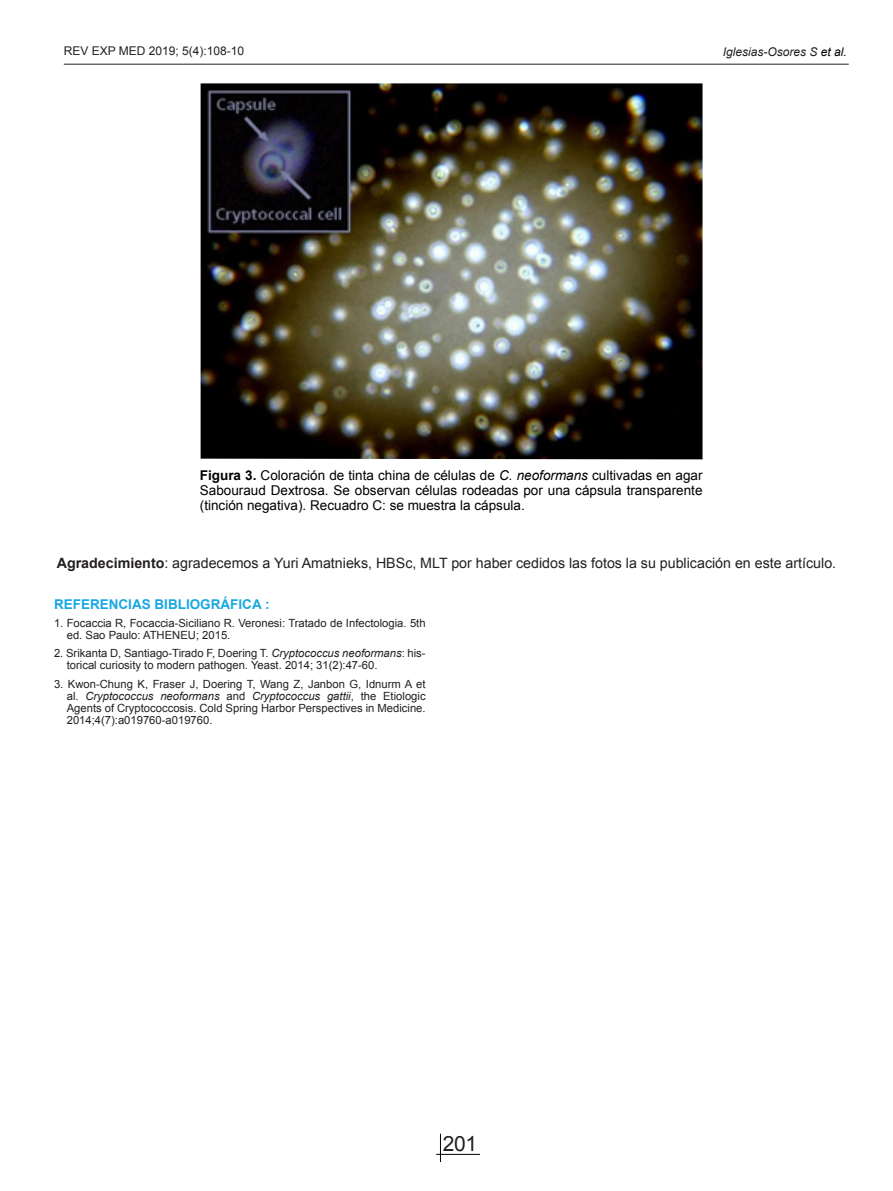
<style>
.page{position:relative;width:893px;height:1191px;background:#fff}
.page>*{position:absolute;margin:0;border:0;box-sizing:border-box;transform-origin:0 0}
.t1{font:21px "Arial";color:#231f20}
.t2{font:14.25px "Arial";color:#231f20}
.t3{font:13.5px/15px "Arial";color:#000;text-align:justify}
.t4{font:700 13.5px "Arial";color:#18a8e1}
.t5{font:12px "Arial";color:#231f20}
.t6{font:italic 12px "Arial";color:#231f20}
.t7{font:11.25px/12px "Arial";color:#231f20}
.s1{color:#000}
.s2{font-weight:700}
.s3{font-style:italic}
</style>
<div class="page">
<svg style="left:440px;top:1133px;width:1px;height:29px"></svg>
<hr style="left:436px;top:1154px;width:44px;height:1px;background:#000">
<img style="left:201px;top:83px;width:501px;height:376px">
<hr style="left:64px;top:64px;width:785px;height:1px;background:#231f20">
<p class="t5" style="left:64px;top:43px;width:182px">REV EXP MED 2019; 5(4):108-10</p>
<p class="t6" style="left:723px;top:44px;width:126px">Iglesias-Osores S <span class="s1">et al.</span></p>
<p class="t3" style="left:200px;top:468px;width:504px"><span class="s2">Figura 3.</span> Coloración de tinta china de células de <span class="s3">C. neoformans</span> cultivadas en agar Sabouraud Dextrosa. Se observan células rodeadas por una cápsula transparente (tinción negativa). Recuadro C: se muestra la cápsula.</p>
<p class="t2" style="left:57px;top:554px;width:781px"><span class="s2">Agradecimiento</span>: agradecemos a Yuri Amatnieks, HBSc, MLT por haber cedidos las fotos la su publicación en este artículo.</p>
<p class="t4" style="left:54px;top:595px;width:217px">REFERENCIAS BIBLIOGRÁFICA :</p>
<p class="t7" style="left:67px;top:617px;width:360px;text-indent:-13px">1. Focaccia R, Focaccia-Siciliano R. Veronesi: Tratado de Infectologia. 5th ed. Sao Paulo: ATHENEU; 2015.</p>
<p class="t7" style="left:67px;top:647px;width:360px;text-indent:-13px">2. Srikanta D, Santiago-Tirado F, Doering T. <span class="s3">Cryptococcus neoformans</span>: his&shy;torical curiosity to modern pathogen. Yeast. 2014; 31(2):47-60.</p>
<p class="t7" style="left:67px;top:678px;width:360px;text-align:justify;text-indent:-13px">3. Kwon-Chung K, Fraser J, Doering T, Wang Z, Janbon G, Idnurm A et al. <span class="s3">Cryptococcus neoformans</span> and <span class="s3">Cryptococcus gattii</span>, the Etiologic Agents of Cryptococcosis. Cold Spring Harbor Perspectives in Medicine.<br>2014;4(7):a019760-a019760.</p>
<h1 class="t1" style="left:443px;top:1130px;width:36px">201</h1>
</div>
